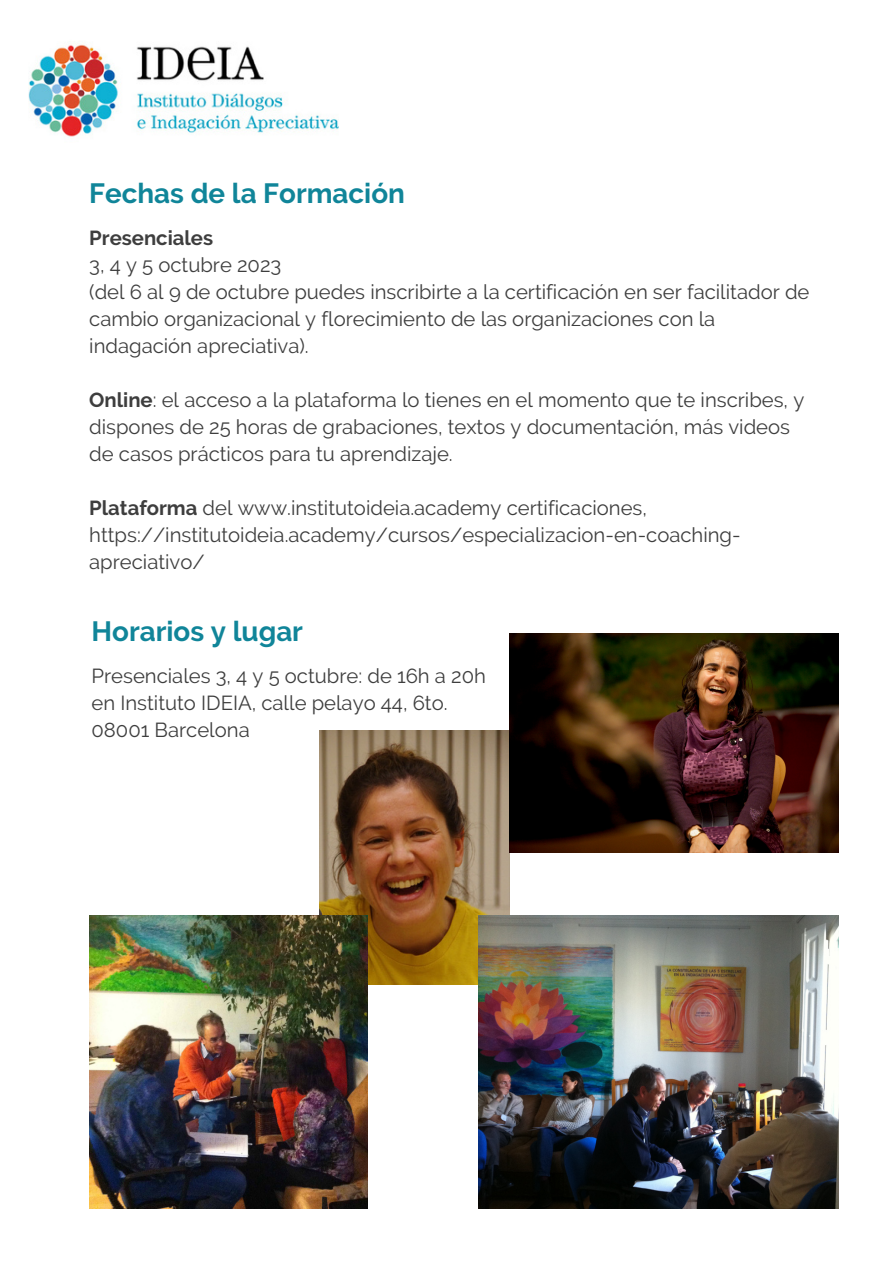
<style>
.page{position:relative;width:893px;height:1264px;background:#fff}
.page>*{position:absolute;margin:0;border:0;box-sizing:border-box;transform-origin:0 0}
.t1{font:700 27.75px "Raleway";color:#108599}
.t2{font:20.25px/27px "Raleway";color:#3e3e3e}
.t3{font:700 20.25px "Raleway";color:#3e3e3e}
.s1{font-weight:700}
</style>
<div class="page">
<img style="left:29px;top:44px;width:309px;height:93px">
<img style="left:319px;top:730px;width:190px;height:254px">
<img style="left:510px;top:633px;width:328px;height:220px">
<img style="left:89px;top:915px;width:278px;height:293px">
<img style="left:478px;top:915px;width:360px;height:293px">
<p class="t1" style="left:89px;top:177px;width:317px">Fechas de la Formación</p>
<p class="t3" style="left:89px;top:226px;width:125px">Presenciales</p>
<p class="t2" style="left:89px;top:251px;width:194px">3, 4 y 5 octubre 2023</p>
<p class="t2" style="left:89px;top:278px;width:721px">(del 6 al 9 de octubre puedes inscribirte a la certificación en ser facilitador de cambio organizacional y florecimiento de las organizaciones con la indagación apreciativa).</p>
<p class="t2" style="left:89px;top:386px;width:716px"><span class="s1">Online</span>: el acceso a la plataforma lo tienes en el momento que te inscribes, y dispones de 25 horas de grabaciones, textos y documentación, más videos de casos prácticos para tu aprendizaje.</p>
<p class="t2" style="left:89px;top:494px;width:559px"><span class="s1">Plataforma</span> del www.institutoideia.academy certificaciones,</p>
<p class="t2" style="left:89px;top:521px;width:653px">https://institutoideia.academy/cursos/especializacion-en-coaching&shy;apreciativo/</p>
<p class="t1" style="left:92px;top:614px;width:213px">Horarios y lugar</p>
<p class="t2" style="left:92px;top:662px;width:396px">Presenciales 3, 4 y 5 octubre: de 16h a 20h en Instituto IDEIA, calle pelayo 44, 6to.<br>08001 Barcelona</p>
</div>
